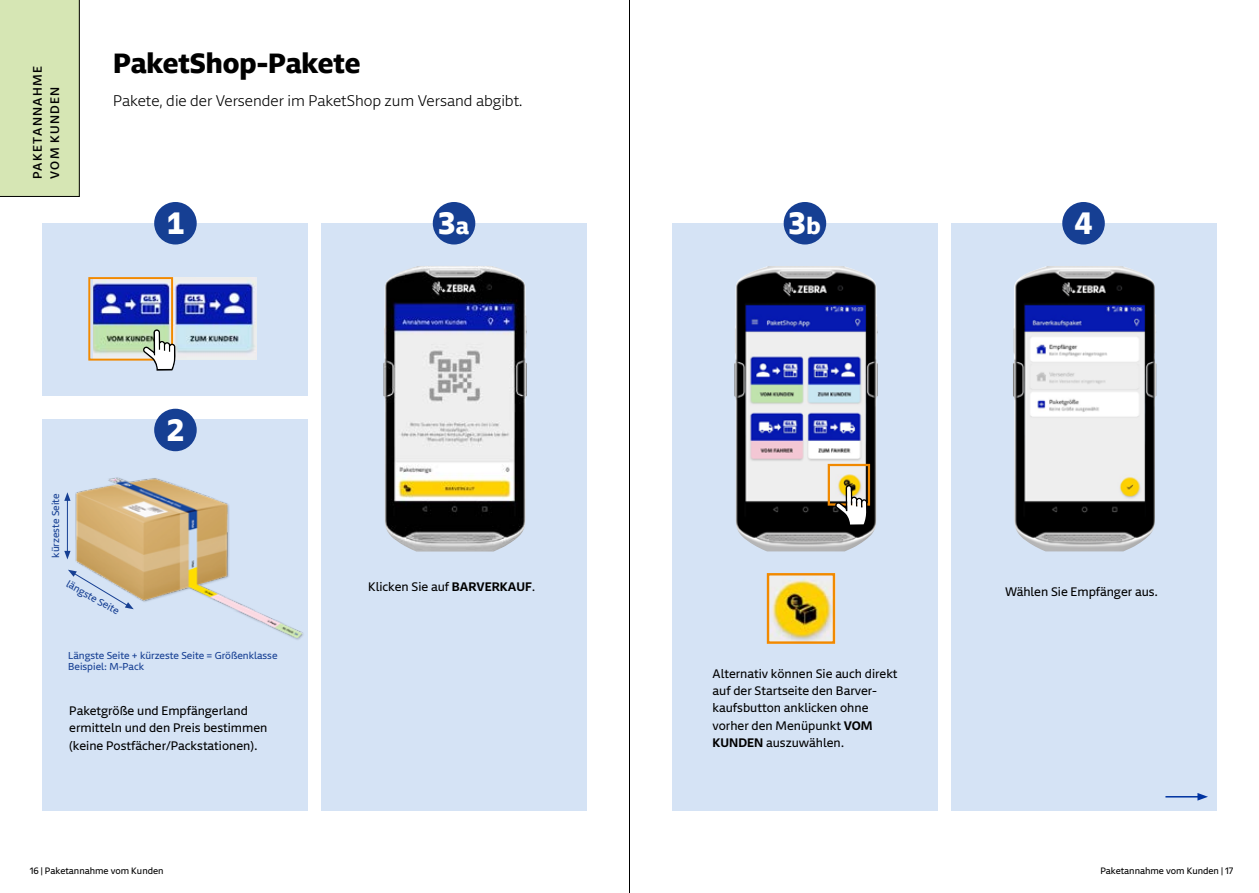
<style>
.page{position:relative;width:1259px;height:893px;background:#fff}
.page>*{position:absolute;margin:0;border:0;box-sizing:border-box;transform-origin:0 0}
.t1{font:700 30px "Newson GLSDTP";color:#fff}
.Headline_Tape_20_pt{font:700 27px "Newson GLSDTP";color:#000}
.U-Intro-2{font:300 15px "Newson GLSDTP";color:#000}
.U-bodytext_8_5pt_reg{font:12px/17.2px "Newson GLSDTP";color:#000}
.U-Tag{font:500 12px "Newson GLSDTP";letter-spacing:.11em;color:#000}
.t2{font:9.75px "Newson GLSDTP";color:#163f93}
.t3{font:9px "Newson GLSDTP";color:#000}
.s1{font-size:22.5px}
.s2{font-weight:600}
</style>
<div class="page">
<div style="left:672px;top:223px;width:266px;height:588px;background:#d5e3f5"></div>
<div style="left:321px;top:223px;width:266px;height:588px;background:#d5e3f5"></div>
<div style="left:950px;top:223px;width:266px;height:588px;background:#d5e3f5"></div>
<img style="left:383px;top:266px;width:144px;height:286px">
<img style="left:1013px;top:266px;width:143px;height:285px">
<img style="left:734px;top:266px;width:143px;height:285px">
<div style="left:0;top:0;width:80px;height:197px;background:#d6e6b4"></div>
<div style="left:43px;top:420px;width:265px;height:391px;background:#d5e3f5"></div>
<div style="left:154px;top:409px;width:43px;height:42px;background:#163f93;border-radius:50%"></div>
<img style="left:64px;top:477px;width:239px;height:161px">
<hr style="left:67px;top:498px;width:1px;height:55px;background:#163f93">
<svg style="left:64px;top:492px;width:7px;height:9px"></svg>
<svg style="left:64px;top:551px;width:7px;height:8px"></svg>
<svg style="left:68px;top:570px;width:66px;height:39px"></svg>
<div style="left:783px;top:202px;width:43px;height:42px;background:#163f93;border-radius:50%"></div>
<div style="left:1062px;top:202px;width:42px;height:42px;background:#163f93;border-radius:50%"></div>
<div style="left:827px;top:464px;width:43px;height:42px;border:2px solid #f18900"></div>
<img style="left:770px;top:576px;width:62px;height:65px">
<div style="left:767px;top:573px;width:68px;height:71px;border:2px solid #f18900"></div>
<svg style="left:835px;top:485px;width:32px;height:41px"></svg>
<hr style="left:1165px;top:796px;width:34px;height:1px;background:#0033a1">
<svg style="left:1197px;top:793px;width:11px;height:8px"></svg>
<div style="left:43px;top:223px;width:265px;height:172px;background:#d5e3f5"></div>
<div style="left:154px;top:202px;width:43px;height:42px;background:#163f93;border-radius:50%"></div>
<img style="left:93px;top:277px;width:164px;height:83px">
<div style="left:88px;top:277px;width:85px;height:84px;border:2px solid #f18900"></div>
<svg style="left:143px;top:329px;width:32px;height:42px"></svg>
<div style="left:433px;top:202px;width:42px;height:42px;background:#163f93;border-radius:50%"></div>
<hr style="left:629px;top:0;width:1px;height:893px;background:#000">
<p class="U-Tag" style="left:27px;top:179px;width:114px;rotate:-90deg">PAKETANNAHME</p>
<p class="U-Tag" style="left:44px;top:179px;width:94px;rotate:-90deg">VOM KUNDEN</p>
<p class="Headline_Tape_20_pt" style="left:113px;top:38px;width:249px">PaketShop-Pakete</p>
<p class="U-Intro-2" style="left:113px;top:88px;width:411px">Pakete, die der Versender im PaketShop zum Versand abgibt.</p>
<p class="t1" style="left:166px;top:196px;width:19px">1</p>
<p class="t1" style="left:438px;top:196px;width:33px">3<span class="s1">a</span></p>
<p class="t2" style="left:47px;top:558px;width:66px;rotate:-90deg">kürzeste Seite</p>
<p class="t1" style="left:166px;top:402px;width:19px">2</p>
<p class="t2" style="left:72px;top:575px;width:61px;rotate:30deg">längste Seite</p>
<p class="t2" style="left:68px;top:647px;width:211px">Längste Seite + kürzeste Seite = Größenklasse</p>
<p class="t2" style="left:68px;top:658px;width:77px">Beispiel: M-Pack</p>
<p class="U-bodytext_8_5pt_reg" style="left:69px;top:701px;width:200px">Paketgröße und Empfängerland ermitteln und den Preis bestimmen (keine Postfächer/Packstationen).</p>
<p class="U-bodytext_8_5pt_reg" style="left:368px;top:577px;width:169px">Klicken Sie auf <span class="s2">BARVERKAUF</span>.</p>
<p class="t3" style="left:30px;top:863px;width:135px">16 | Paketannahme vom Kunden</p>
<p class="t1" style="left:788px;top:196px;width:34px">3<span class="s1">b</span></p>
<p class="t1" style="left:1074px;top:196px;width:19px">4</p>
<p class="U-bodytext_8_5pt_reg" style="left:712px;top:663px;width:186px">Alternativ können Sie auch direkt auf der Startseite den Barver&shy;kaufsbutton anklicken ohne vorher den Menüpunkt <span class="s2">VOM<br>KUNDEN</span> auszuwählen.</p>
<p class="U-bodytext_8_5pt_reg" style="left:1005px;top:582px;width:155px">Wählen Sie Empfänger aus.</p>
<p class="t3" style="left:1100px;top:863px;width:135px">Paketannahme vom Kunden | 17</p>
</div>
